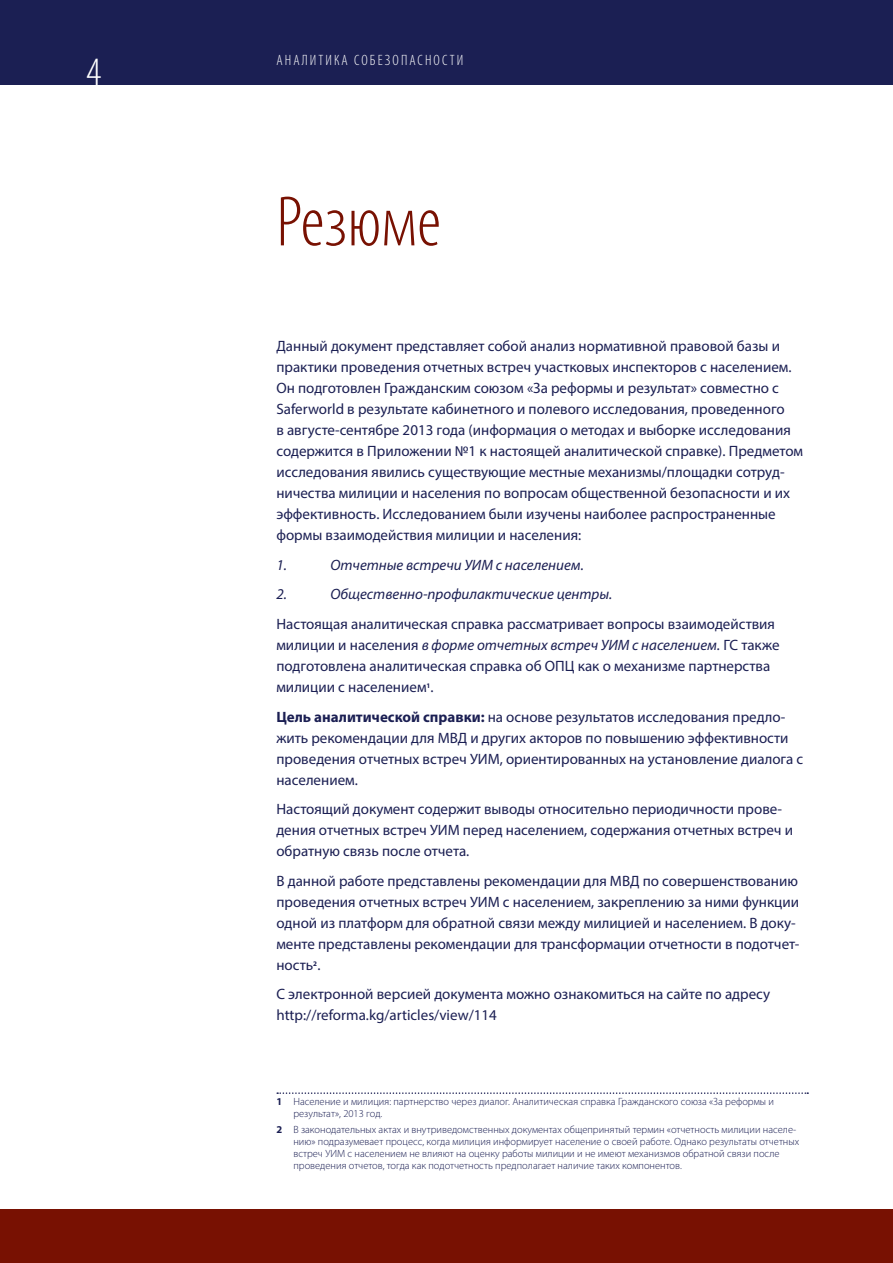
<style>
.page{position:relative;width:893px;height:1263px;background:#fff}
.page>*{position:absolute;margin:0;border:0;box-sizing:border-box;transform-origin:0 0}
.t1{font:300 condensed 72px "Myriad Pro";color:#781102}
.t2{font:300 condensed 42px "Myriad Pro";color:#fff}
.t3{font:15px/21px "Myriad Pro";color:#1b1f53}
.t4{font:italic 15px "Myriad Pro";color:#1b1f53}
.t5{font:300 condensed 15px "Myriad Pro";letter-spacing:.14em;color:#fff}
.t6{font:300 10.5px/12px "Myriad Pro";color:#1b1f53}
.s1{font-style:italic}
.s2{font-weight:700}
</style>
<div class="page">
<div style="left:0;top:1209px;width:893px;height:54px;background:#781102"></div>
<div style="left:0;top:0;width:893px;height:85px;background:#1b1f53"></div>
<svg style="left:277px;top:1092px;width:531px;height:2px"></svg>
<h2 class="t2" style="left:86px;top:49px;width:17px">4</h2>
<p class="t5" style="left:276px;top:52px;width:188px">АНАЛИТИКА СОБЕЗОПАСНОСТИ</p>
<h1 class="t1" style="left:276px;top:183px;width:166px">Резюме</h1>
<p class="t3" style="left:276px;top:336px;width:528px">Данный документ представляет собой анализ нормативной правовой базы и практики проведения отчетных встреч участковых инспекторов с населением.<br>Он подготовлен Гражданским союзом «За реформы и результат» совместно с Saferworld в результате кабинетного и полевого исследования, проведенного<br>в августе-сентябре 2013 года (информация о методах и выборке исследования содержится в Приложении №1 к настоящей аналитической справке). Предметом исследования явились существующие местные механизмы/площадки сотруд&shy;ничества милиции и населения по вопросам общественной безопасности и их эффективность. Исследованием были изучены наиболее распространенные формы взаимодействия милиции и населения:</p>
<p class="t4" style="left:276px;top:556px;width:12px">1.</p>
<p class="t4" style="left:330px;top:556px;width:255px">Отчетные встречи УИМ с населением.</p>
<p class="t4" style="left:276px;top:585px;width:12px">2.</p>
<p class="t4" style="left:330px;top:585px;width:283px">Общественно-профилактические центры.</p>
<p class="t3" style="left:276px;top:613px;width:505px">Настоящая аналитическая справка рассматривает вопросы взаимодействия милиции и населения <span class="s1">в форме отчетных встреч УИМ с населением.</span> ГС также подготовлена аналитическая справка об ОПЦ как о механизме партнерства милиции с населением<sup>1</sup>.</p>
<p class="t3" style="left:276px;top:706px;width:528px"><span class="s2">Цель аналитической справки:</span> на основе результатов исследования предло&shy;жить рекомендации для МВД и других акторов по повышению эффективности проведения отчетных встреч УИМ, ориентированных на установление диалога с населением.</p>
<p class="t3" style="left:276px;top:798px;width:518px">Настоящий документ содержит выводы относительно периодичности прове&shy;дения отчетных встреч УИМ перед населением, содержания отчетных встреч и обратную связь после отчета.</p>
<p class="t3" style="left:276px;top:870px;width:524px">В данной работе представлены рекомендации для МВД по совершенствованию проведения отчетных встреч УИМ с населением, закреплению за ними функции одной из платформ для обратной связи между милицией и населением. В доку&shy;менте представлены рекомендации для трансформации отчетности в подотчет&shy;ность<sup>2</sup>.</p>
<p class="t3" style="left:276px;top:983px;width:495px">С электронной версией документа можно ознакомиться на сайте по адресу http://reforma.kg/articles/view/114</p>
<p class="t6" style="left:293px;top:1096px;width:482px;text-indent:-17px"><span class="s2">1</span> Население и милиция: партнерство через диалог. Аналитическая справка Гражданского союза «За реформы и результат», 2013 год.</p>
<p class="t6" style="left:293px;top:1124px;width:507px;text-indent:-17px"><span class="s2">2</span> В законодательных актах и внутриведомственных документах общепринятый термин «отчетность милиции населе&shy;нию» подразумевает процесс, когда милиция информирует население о своей работе. Однако результаты отчетных встреч УИМ с населением не влияют на оценку работы милиции и не имеют механизмов обратной связи после проведения отчетов, тогда как подотчетность предполагает наличие таких компонентов.</p>
</div>
